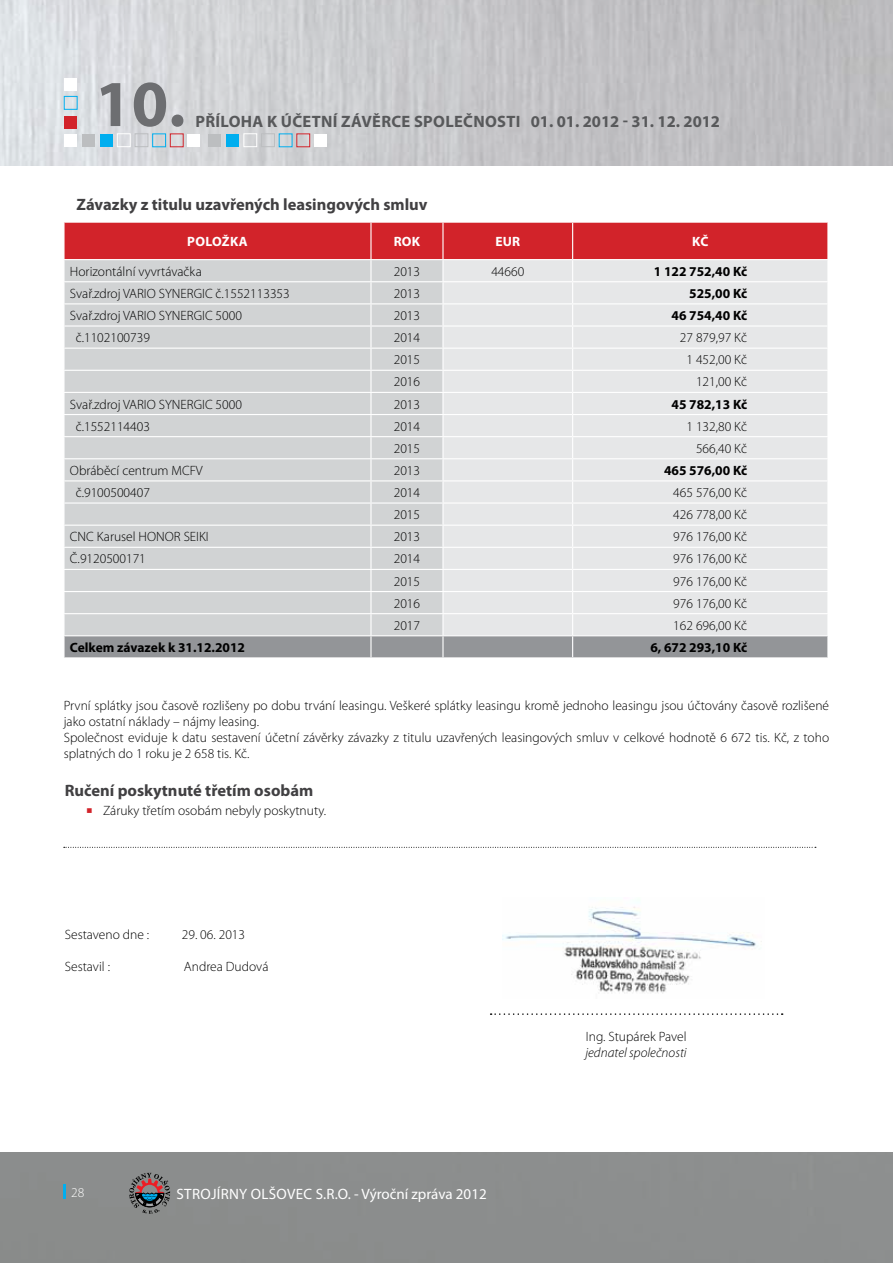
<style>
.page{position:relative;width:893px;height:1263px;background:#fff}
.page>*{position:absolute;margin:0;border:0;box-sizing:border-box;transform-origin:0 0}
.t1{font:700 66px "Myriad Pro";color:#6d6e71}
.t2{font:700 16.5px "Myriad Pro";color:#414042}
.t3{font:700 16.5px "Myriad Pro";letter-spacing:.02em;color:#58595b}
.t4{font:15px "Myriad Pro";letter-spacing:.02em;color:#fff}
.t5{font:300 13.5px/16.2px "Myriad Pro";color:#000}
.t6{font:700 13.5px "Myriad Pro";color:#000}
.t7{font:italic 300 13.5px "Myriad Pro";color:#000}
.t8{font:700 13.5px "Myriad Pro";letter-spacing:.02em;color:#fff}
.t9{font:300 13.5px "Myriad Pro";color:#fff}
</style>
<div class="page">
<img style="left:0;top:0;width:893px;height:1263px">
<div style="left:64px;top:78px;width:13px;height:13px;background:#fff"></div>
<div style="left:64px;top:116px;width:13px;height:13px;background:#d2232a"></div>
<div style="left:64px;top:96px;width:14px;height:14px;border:1px solid #00aeef"></div>
<div style="left:64px;top:134px;width:13px;height:13px;background:#fff"></div>
<div style="left:82px;top:134px;width:13px;height:13px;background:#bcbec0"></div>
<div style="left:100px;top:134px;width:13px;height:13px;background:#00aeef"></div>
<div style="left:117px;top:133px;width:14px;height:14px;border:1px solid #fff"></div>
<div style="left:135px;top:133px;width:13px;height:14px;border:1px solid #bcbec0"></div>
<div style="left:152px;top:133px;width:14px;height:14px;border:1px solid #00aeef"></div>
<div style="left:187px;top:134px;width:13px;height:13px;background:#fff"></div>
<div style="left:170px;top:133px;width:14px;height:14px;border:1px solid #d2232a"></div>
<div style="left:208px;top:134px;width:13px;height:13px;background:#bcbec0"></div>
<div style="left:226px;top:134px;width:13px;height:13px;background:#00aeef"></div>
<div style="left:243px;top:133px;width:14px;height:14px;border:1px solid #fff"></div>
<div style="left:261px;top:133px;width:14px;height:14px;border:1px solid #bcbec0"></div>
<div style="left:296px;top:133px;width:14px;height:14px;border:1px solid #d2232a"></div>
<div style="left:314px;top:134px;width:13px;height:13px;background:#fff"></div>
<div style="left:0;top:166px;width:893px;height:985px;background:#fff"></div>
<svg style="left:129px;top:1173px;width:41px;height:41px;background:#6e6568"></svg>
<svg style="left:64px;top:1184px;width:2px;height:14px"></svg>
<svg style="left:64px;top:222px;width:764px;height:435px;background:#d9cbcd"></svg>
<svg style="left:491px;top:1013px;width:292px;height:2px"></svg>
<img style="left:503px;top:906px;width:259px;height:88px">
<svg style="left:64px;top:847px;width:752px;height:1px"></svg>
<h1 class="t1" style="left:95px;top:61px;width:92px">10.</h1>
<p class="t3" style="left:195px;top:111px;width:526px">příloha k účetní závěrce společnosti 01. 01. 2012 - 31. 12. 2012</p>
<p class="t2" style="left:77px;top:194px;width:353px">Závazky z titulu uzavřených leasingových smluv</p>
<p class="t8" style="left:187px;top:233px;width:62px">Položka</p>
<p class="t8" style="left:394px;top:233px;width:28px">rok</p>
<p class="t8" style="left:495px;top:233px;width:25px">EUR</p>
<p class="t8" style="left:692px;top:233px;width:18px">Kč</p>
<p class="t5" style="left:70px;top:263px;width:133px">Horizontální vyvrtávačka</p>
<p class="t5" style="left:394px;top:263px;width:28px">2013</p>
<p class="t5" style="left:491px;top:263px;width:34px">44660</p>
<p class="t6" style="left:654px;top:262px;width:95px">1 122 752,40 Kč</p>
<p class="t5" style="left:70px;top:285px;width:221px">Svař.zdroj VARIO SYNERGIC č.1552113353</p>
<p class="t5" style="left:394px;top:285px;width:28px">2013</p>
<p class="t6" style="left:689px;top:285px;width:59px">525,00 Kč</p>
<p class="t5" style="left:70px;top:307px;width:174px">Svař.zdroj VARIO SYNERGIC 5000</p>
<p class="t5" style="left:394px;top:307px;width:28px">2013</p>
<p class="t6" style="left:672px;top:307px;width:77px">46 754,40 Kč</p>
<p class="t5" style="left:76px;top:329px;width:76px">č.1102100739</p>
<p class="t5" style="left:394px;top:329px;width:28px">2014</p>
<p class="t5" style="left:680px;top:329px;width:69px">27 879,97 Kč</p>
<p class="t5" style="left:394px;top:352px;width:28px">2015</p>
<p class="t5" style="left:686px;top:352px;width:62px">1 452,00 Kč</p>
<p class="t5" style="left:394px;top:374px;width:28px">2016</p>
<p class="t5" style="left:696px;top:374px;width:53px">121,00 Kč</p>
<p class="t5" style="left:70px;top:396px;width:174px">Svař.zdroj VARIO SYNERGIC 5000</p>
<p class="t5" style="left:394px;top:396px;width:28px">2013</p>
<p class="t6" style="left:672px;top:395px;width:77px">45 782,13 Kč</p>
<p class="t5" style="left:76px;top:418px;width:76px">č.1552114403</p>
<p class="t5" style="left:394px;top:418px;width:28px">2014</p>
<p class="t5" style="left:686px;top:418px;width:62px">1 132,80 Kč</p>
<p class="t5" style="left:394px;top:440px;width:28px">2015</p>
<p class="t5" style="left:696px;top:440px;width:53px">566,40 Kč</p>
<p class="t5" style="left:70px;top:462px;width:134px">Obráběcí centrum MCFV</p>
<p class="t5" style="left:394px;top:462px;width:28px">2013</p>
<p class="t6" style="left:664px;top:462px;width:85px">465 576,00 Kč</p>
<p class="t5" style="left:76px;top:484px;width:76px">č.9100500407</p>
<p class="t5" style="left:394px;top:484px;width:28px">2014</p>
<p class="t5" style="left:673px;top:484px;width:75px">465 576,00 Kč</p>
<p class="t5" style="left:394px;top:506px;width:28px">2015</p>
<p class="t5" style="left:673px;top:506px;width:75px">426 778,00 Kč</p>
<p class="t5" style="left:70px;top:529px;width:140px">CNC Karusel HONOR SEIKI</p>
<p class="t5" style="left:394px;top:529px;width:28px">2013</p>
<p class="t5" style="left:673px;top:529px;width:75px">976 176,00 Kč</p>
<p class="t5" style="left:70px;top:551px;width:77px">Č.9120500171</p>
<p class="t5" style="left:394px;top:551px;width:28px">2014</p>
<p class="t5" style="left:673px;top:551px;width:75px">976 176,00 Kč</p>
<p class="t5" style="left:394px;top:573px;width:28px">2015</p>
<p class="t5" style="left:673px;top:573px;width:75px">976 176,00 Kč</p>
<p class="t5" style="left:394px;top:595px;width:28px">2016</p>
<p class="t5" style="left:673px;top:595px;width:75px">976 176,00 Kč</p>
<p class="t5" style="left:394px;top:617px;width:28px">2017</p>
<p class="t5" style="left:673px;top:617px;width:75px">162 696,00 Kč</p>
<p class="t6" style="left:70px;top:639px;width:177px">Celkem závazek k 31.12.2012</p>
<p class="t6" style="left:650px;top:639px;width:98px">6, 672 293,10 Kč</p>
<p class="t5" style="left:64px;top:697px;width:767px">První splátky jsou časově rozlišeny po dobu trvání leasingu. Veškeré splátky leasingu kromě jednoho leasingu jsou účtovány časově rozlišené jako ostatní náklady – nájmy leasing.<br>Společnost eviduje k datu sestavení účetní závěrky závazky z titulu uzavřených leasingových smluv v celkové hodnotě 6 672 tis. Kč, z toho splatných do 1 roku je 2 658 tis. Kč.</p>
<p class="t2" style="left:65px;top:779px;width:250px">Ručení poskytnuté třetím osobám</p>
<p class="t5" style="left:103px;top:802px;width:225px">Záruky třetím osobám nebyly poskytnuty.</p>
<p class="t5" style="left:65px;top:926px;width:86px">Sestaveno dne :</p>
<p class="t5" style="left:182px;top:926px;width:65px">29. 06. 2013</p>
<p class="t5" style="left:65px;top:958px;width:47px">Sestavil :</p>
<p class="t5" style="left:184px;top:958px;width:86px">Andrea Dudová</p>
<p class="t9" style="left:71px;top:1184px;width:15px">28</p>
<p class="t4" style="left:177px;top:1184px;width:312px">STROJÍRNY OLŠOVEC S.R.O. - VÝROČNÍ ZPRÁVA 2012</p>
<p class="t5" style="left:586px;top:1028px;width:102px">Ing. Stupárek Pavel</p>
<p class="t7" style="left:585px;top:1045px;width:103px">jednatel společnosti</p>
</div>
